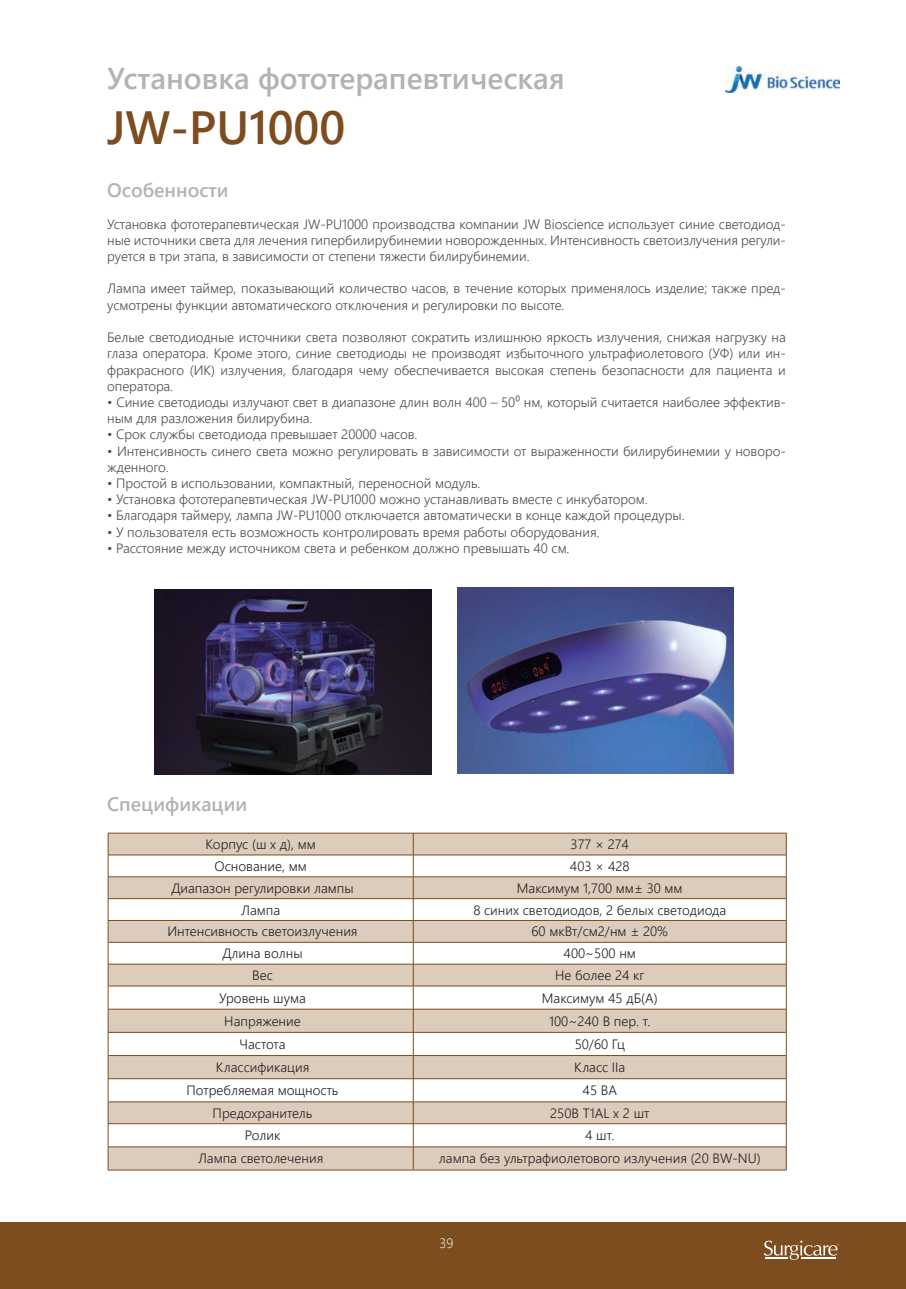
<style>
.page{position:relative;width:906px;height:1289px;background:#fff}
.page>*{position:absolute;margin:0;border:0;box-sizing:border-box;transform-origin:0 0}
.t1{font:600 46.5px "Segoe UI";color:#7d4c1f}
.t2{font:600 30px "Segoe UI";color:#b2b3b7}
.t3{font:600 19.5px "Segoe UI";color:#b2b3b7}
.t4{font:300 13.5px/16.2px "Segoe UI";letter-spacing:-.005em;color:#4b4c4d}
.t5{font:300 13.5px "Segoe UI";color:#231f20}
.t6{font:300 13.5px "Segoe UI";color:#fff}
</style>
<div class="page">
<div style="left:0;top:1222px;width:906px;height:66px;background:#7d4c1f"></div>
<svg style="left:764px;top:1240px;width:75px;height:19px"></svg>
<img style="left:725px;top:67px;width:114px;height:25px">
<hr style="left:108px;top:832px;width:305px;height:1px;background:#7d4c1f">
<hr style="left:413px;top:832px;width:373px;height:1px;background:#7d4c1f">
<svg style="left:108px;top:833px;width:679px;height:336px"></svg>
<hr style="left:108px;top:1169px;width:305px;height:1px;background:#7d4c1f">
<hr style="left:413px;top:1169px;width:373px;height:1px;background:#7d4c1f">
<img style="left:154px;top:589px;width:277px;height:186px">
<img style="left:457px;top:587px;width:277px;height:186px">
<h2 class="t2" style="left:107px;top:54px;width:459px">Установка фототерапевтическая</h2>
<h1 class="t1" style="left:107px;top:91px;width:239px">JW-PU1000</h1>
<h3 class="t3" style="left:107px;top:174px;width:123px">Особенности</h3>
<p class="t4" style="left:107px;top:215px;width:680px;text-align:justify">Установка фототерапевтическая JW-PU1000 производства компании JW Bioscience использует синие светодиод&shy;ные источники света для лечения гипербилирубинемии новорожденных. Интенсивность светоизлучения регули&shy;руется в три этапа, в зависимости от степени тяжести билирубинемии.</p>
<p class="t4" style="left:107px;top:280px;width:680px">Лампа имеет таймер, показывающий количество часов, в течение которых применялось изделие; также пред&shy;усмотрены функции автоматического отключения и регулировки по высоте.</p>
<p class="t4" style="left:107px;top:329px;width:680px;text-align:justify">Белые светодиодные источники света позволяют сократить излишнюю яркость излучения, снижая нагрузку на глаза оператора. Кроме этого, синие светодиоды не производят избыточного ультрафиолетового (УФ) или ин&shy;фракрасного (ИК) излучения, благодаря чему обеспечивается высокая степень безопасности для пациента и оператора.</p>
<p class="t4" style="left:107px;top:393px;width:680px">• Синие светодиоды излучают свет в диапазоне длин волн 400 – 50⁰ нм, который считается наиболее эффектив&shy;ным для разложения билирубина.</p>
<p class="t4" style="left:107px;top:426px;width:312px">• Срок службы светодиода превышает 20000 часов.</p>
<p class="t4" style="left:107px;top:442px;width:680px">• Интенсивность синего света можно регулировать в зависимости от выраженности билирубинемии у новоро&shy;жденного.</p>
<p class="t4" style="left:107px;top:474px;width:375px">• Простой в использовании, компактный, переносной модуль.</p>
<p class="t4" style="left:107px;top:491px;width:542px">• Установка фототерапевтическая JW-PU1000 можно устанавливать вместе с инкубатором.</p>
<p class="t4" style="left:107px;top:507px;width:579px">• Благодаря таймеру, лампа JW-PU1000 отключается автоматически в конце каждой процедуры.</p>
<p class="t4" style="left:107px;top:523px;width:494px">• У пользователя есть возможность контролировать время работы оборудования.</p>
<p class="t4" style="left:107px;top:539px;width:464px">• Расстояние между источником света и ребенком должно превышать 40 см.</p>
<h3 class="t3" style="left:107px;top:788px;width:141px">Спецификации</h3>
<p class="t5" style="left:206px;top:834px;width:112px">Корпус (ш х д), мм</p>
<p class="t5" style="left:570px;top:834px;width:60px">377 × 274</p>
<p class="t5" style="left:215px;top:855px;width:94px">Основание, мм</p>
<p class="t5" style="left:570px;top:855px;width:61px">403 × 428</p>
<p class="t5" style="left:171px;top:877px;width:184px">Диапазон регулировки лампы</p>
<p class="t5" style="left:517px;top:877px;width:167px">Максимум 1,700 мм± 30 мм</p>
<p class="t5" style="left:241px;top:899px;width:41px">Лампа</p>
<p class="t5" style="left:473px;top:899px;width:254px">8 синих светодиодов, 2 белых светодиода</p>
<p class="t5" style="left:167px;top:921px;width:192px">Интенсивность светоизлучения</p>
<p class="t5" style="left:531px;top:921px;width:138px">60 мкВт/см2/нм ± 20%</p>
<p class="t5" style="left:222px;top:943px;width:82px">Длина волны</p>
<p class="t5" style="left:563px;top:943px;width:74px">400~500 нм</p>
<p class="t5" style="left:252px;top:965px;width:22px">Вес</p>
<p class="t5" style="left:555px;top:965px;width:91px">Не более 24 кг</p>
<p class="t5" style="left:219px;top:987px;width:88px">Уровень шума</p>
<p class="t5" style="left:542px;top:987px;width:117px">Максимум 45 дБ(A)</p>
<p class="t5" style="left:224px;top:1010px;width:78px">Напряжение</p>
<p class="t5" style="left:549px;top:1010px;width:103px">100~240 В пер. т.</p>
<p class="t5" style="left:239px;top:1033px;width:47px">Частота</p>
<p class="t5" style="left:575px;top:1033px;width:52px">50/60 Гц</p>
<p class="t5" style="left:216px;top:1057px;width:95px">Классификация</p>
<p class="t5" style="left:574px;top:1057px;width:53px">Класс IIa</p>
<p class="t5" style="left:187px;top:1080px;width:153px">Потребляемая мощность</p>
<p class="t5" style="left:582px;top:1080px;width:36px">45 ВА</p>
<p class="t5" style="left:213px;top:1102px;width:101px">Предохранитель</p>
<p class="t5" style="left:550px;top:1102px;width:101px">250В T1AL x 2 шт</p>
<p class="t5" style="left:245px;top:1125px;width:37px">Ролик</p>
<p class="t5" style="left:585px;top:1125px;width:31px">4 шт.</p>
<p class="t5" style="left:198px;top:1148px;width:127px">Лампа светолечения</p>
<p class="t5" style="left:439px;top:1148px;width:323px">лампа без ультрафиолетового излучения (20 BW-NU)</p>
<p class="t6" style="left:440px;top:1233px;width:15px">39</p>
</div>
